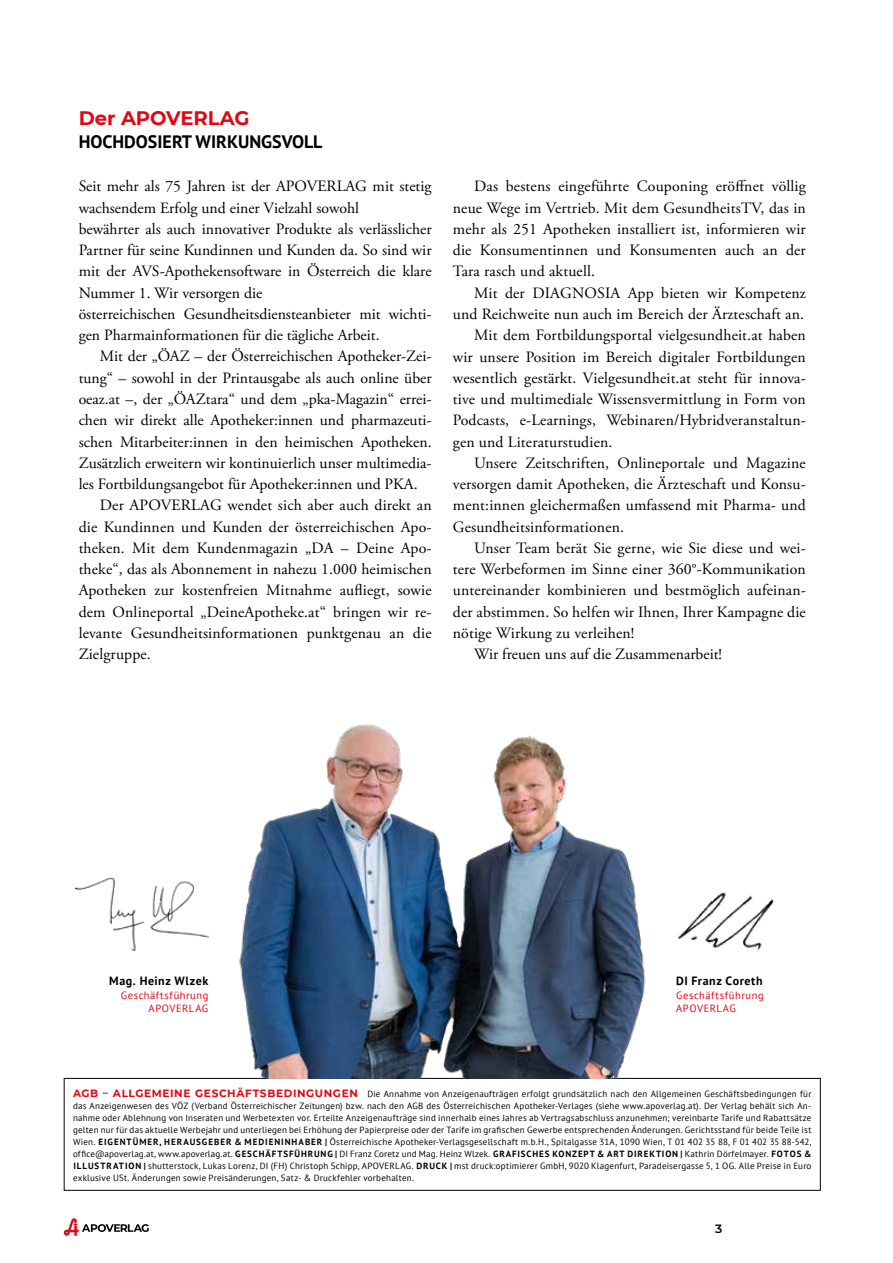
<style>
.page{position:relative;width:893px;height:1263px;background:#fff}
.page>*{position:absolute;margin:0;border:0;box-sizing:border-box;transform-origin:0 0}
.t1{font:700 19.5px "Montserrat";color:#e30613}
.t2{font:700 18px "PT Sans";color:#000}
.t3{font:15.75px/21.3px "Adobe Garamond Pro";letter-spacing:.01em;color:#000}
.t4{font:700 12px "PT Sans";letter-spacing:.045em;color:#000}
.t5{font:600 12px "Montserrat";color:#000}
.t6{font:10.5px/13.5px "PT Sans";letter-spacing:.055em;color:#e30613}
.t7{font:9px/12px "PT Sans";letter-spacing:.025em;color:#000;text-align:justify}
.s1{font-family:"Montserrat";font-weight:700;font-size:10.5px;color:#e30613}
.s2{font-weight:700}
</style>
<div class="page">
<img style="left:679px;top:892px;width:95px;height:58px">
<img style="left:74px;top:878px;width:119px;height:73px">
<div style="left:64px;top:1078px;width:757px;height:113px;border:1px solid #000"></div>
<img style="left:193px;top:724px;width:486px;height:354px">
<svg style="left:64px;top:1218px;width:85px;height:18px"></svg>
<p class="t1" style="left:79px;top:104px;width:172px">Der APOVERLAG</p>
<p class="t2" style="left:79px;top:129px;width:245px">HOCHDOSIERT WIRKUNGSVOLL</p>
<p class="t3" style="left:79px;top:176px;width:354px">Seit mehr als 75 Jahren ist der APOVERLAG mit stetig wachsendem Erfolg und einer Vielzahl sowohl<br>bewährter als auch innovativer Produkte als verlässlicher Partner für seine Kundinnen und Kunden da. So sind wir mit der AVS-Apothekensoftware in Österreich die klare Nummer 1. Wir versorgen die<br>österreichischen Gesundheitsdiensteanbieter mit wichti&shy;gen Pharmainformationen für die tägliche Arbeit.</p>
<p class="t3" style="left:100px;top:346px;width:333px">Mit der „ÖAZ – der Österreichischen Apotheker-Zei-</p>
<p class="t3" style="left:79px;top:368px;width:354px">tung“ – sowohl in der Printausgabe als auch online über</p>
<p class="t3" style="left:79px;top:389px;width:354px">oeaz.at –, der „ÖAZtara“ und dem „pka-Magazin“ errei-</p>
<p class="t3" style="left:79px;top:410px;width:354px">chen wir direkt alle Apotheker:innen und pharmazeuti-</p>
<p class="t3" style="left:79px;top:431px;width:354px">schen Mitarbeiter:innen in den heimischen Apotheken.</p>
<p class="t3" style="left:79px;top:453px;width:354px">Zusätzlich erweitern wir kontinuierlich unser multimedia-</p>
<p class="t3" style="left:79px;top:474px;width:340px">les Fortbildungsangebot für Apotheker:innen und PKA.</p>
<p class="t3" style="left:100px;top:495px;width:333px">Der APOVERLAG wendet sich aber auch direkt an</p>
<p class="t3" style="left:79px;top:516px;width:354px">die Kundinnen und Kunden der österreichischen Apo-</p>
<p class="t3" style="left:79px;top:538px;width:354px">theken. Mit dem Kundenmagazin „DA – Deine Apo-</p>
<p class="t3" style="left:79px;top:559px;width:354px">theke“, das als Abonnement in nahezu 1.000 heimischen</p>
<p class="t3" style="left:79px;top:580px;width:354px">Apotheken zur kostenfreien Mitnahme aufliegt, sowie</p>
<p class="t3" style="left:79px;top:602px;width:354px">dem Onlineportal „DeineApotheke.at“ bringen wir re-</p>
<p class="t3" style="left:79px;top:623px;width:354px">levante Gesundheitsinformationen punktgenau an die</p>
<p class="t3" style="left:79px;top:644px;width:74px">Zielgruppe.</p>
<p class="t3" style="left:453px;top:176px;width:354px;text-align:justify;text-indent:21px">Das bestens eingeführte Couponing eröffnet völlig neue Wege im Vertrieb. Mit dem GesundheitsTV, das in mehr als 251 Apotheken installiert ist, informieren wir die Konsumentinnen und Konsumenten auch an der Tara rasch und aktuell.</p>
<p class="t3" style="left:474px;top:283px;width:333px">Mit der DIAGNOSIA App bieten wir Kompetenz</p>
<p class="t3" style="left:453px;top:304px;width:353px">und Reichweite nun auch im Bereich der Ärzteschaft an.</p>
<p class="t3" style="left:474px;top:325px;width:333px">Mit dem Fortbildungsportal vielgesundheit.at haben</p>
<p class="t3" style="left:453px;top:346px;width:354px">wir unsere Position im Bereich digitaler Fortbildungen</p>
<p class="t3" style="left:453px;top:368px;width:354px">wesentlich gestärkt. Vielgesundheit.at steht für innova-</p>
<p class="t3" style="left:453px;top:389px;width:354px">tive und multimediale Wissensvermittlung in Form von</p>
<p class="t3" style="left:453px;top:410px;width:354px">Podcasts, e-Learnings, Webinaren/Hybridveranstaltun-</p>
<p class="t3" style="left:453px;top:431px;width:161px">gen und Literaturstudien.</p>
<p class="t3" style="left:474px;top:453px;width:333px">Unsere Zeitschriften, Onlineportale und Magazine</p>
<p class="t3" style="left:453px;top:474px;width:354px">versorgen damit Apotheken, die Ärzteschaft und Konsu-</p>
<p class="t3" style="left:453px;top:495px;width:354px">ment:innen gleichermaßen umfassend mit Pharma- und</p>
<p class="t3" style="left:453px;top:517px;width:173px">Gesundheitsinformationen.</p>
<p class="t3" style="left:474px;top:538px;width:333px">Unser Team berät Sie gerne, wie Sie diese und wei-</p>
<p class="t3" style="left:453px;top:559px;width:354px">tere Werbeformen im Sinne einer 360°-Kommunikation</p>
<p class="t3" style="left:453px;top:580px;width:354px">untereinander kombinieren und bestmöglich aufeinan-</p>
<p class="t3" style="left:453px;top:602px;width:354px">der abstimmen. So helfen wir Ihnen, Ihrer Kampagne die</p>
<p class="t3" style="left:453px;top:623px;width:183px">nötige Wirkung zu verleihen!</p>
<p class="t3" style="left:474px;top:644px;width:249px">Wir freuen uns auf die Zusammenarbeit!</p>
<p class="t4" style="left:109px;top:973px;width:101px">Mag. Heinz Wlzek</p>
<p class="t6" style="left:121px;top:988px;width:89px;text-align:right">Geschäftsführung<br>APOVERLAG</p>
<p class="t4" style="left:676px;top:973px;width:88px">DI Franz Coreth</p>
<p class="t6" style="left:676px;top:988px;width:89px">Geschäftsführung<br>APOVERLAG</p>
<p class="t7" style="left:73px;top:1088px;width:740px"><span class="s1">AGB – ALLGEMEINE GESCHÄFTSBEDINGUNGEN</span> Die Annahme von Anzeigenaufträgen erfolgt grundsätzlich nach den Allgemeinen Geschäftsbedingungen für das Anzeigenwesen des VÖZ (Verband Österreichischer Zeitungen) bzw. nach den AGB des Österreichischen Apotheker-Verlages (siehe www.apoverlag.at). Der Verlag behält sich An&shy;nahme oder Ablehnung von Inseraten und Werbetexten vor. Erteilte Anzeigenaufträge sind innerhalb eines Jahres ab Vertragsabschluss anzunehmen; vereinbarte Tarife und Rabattsätze gelten nur für das aktuelle Werbejahr und unterliegen bei Erhöhung der Papierpreise oder der Tarife im grafischen Gewerbe entsprechenden Änderungen. Gerichtsstand für beide Teile ist Wien. <span class="s2">EIGENTÜMER, HERAUSGEBER &amp; MEDIENINHABER |</span> Österreichische Apotheker-Verlagsgesellschaft m.b.H., Spitalgasse 31A, 1090 Wien, T 01 402 35 88, F 01 402 35 88-542, office@apoverlag.at, www.apoverlag.at. <span class="s2">GESCHÄFTSFÜHRUNG |</span> DI Franz Coretz und Mag. Heinz Wlzek. <span class="s2">GRAFISCHES KONZEPT &amp; ART DIREKTION |</span> Kathrin Dörfelmayer. <span class="s2">FOTOS &amp; ILLUSTRATION |</span> shutterstock, Lukas Lorenz, DI (FH) Christoph Schipp, APOVERLAG. <span class="s2">DRUCK |</span> mst druck:optimierer GmbH, 9020 Klagenfurt, Paradeisergasse 5, 1 OG. Alle Preise in Euro exklusive USt. Änderungen sowie Preisänderungen, Satz- &amp; Druckfehler vorbehalten.</p>
<p class="t5" style="left:714px;top:1220px;width:10px">3</p>
</div>
